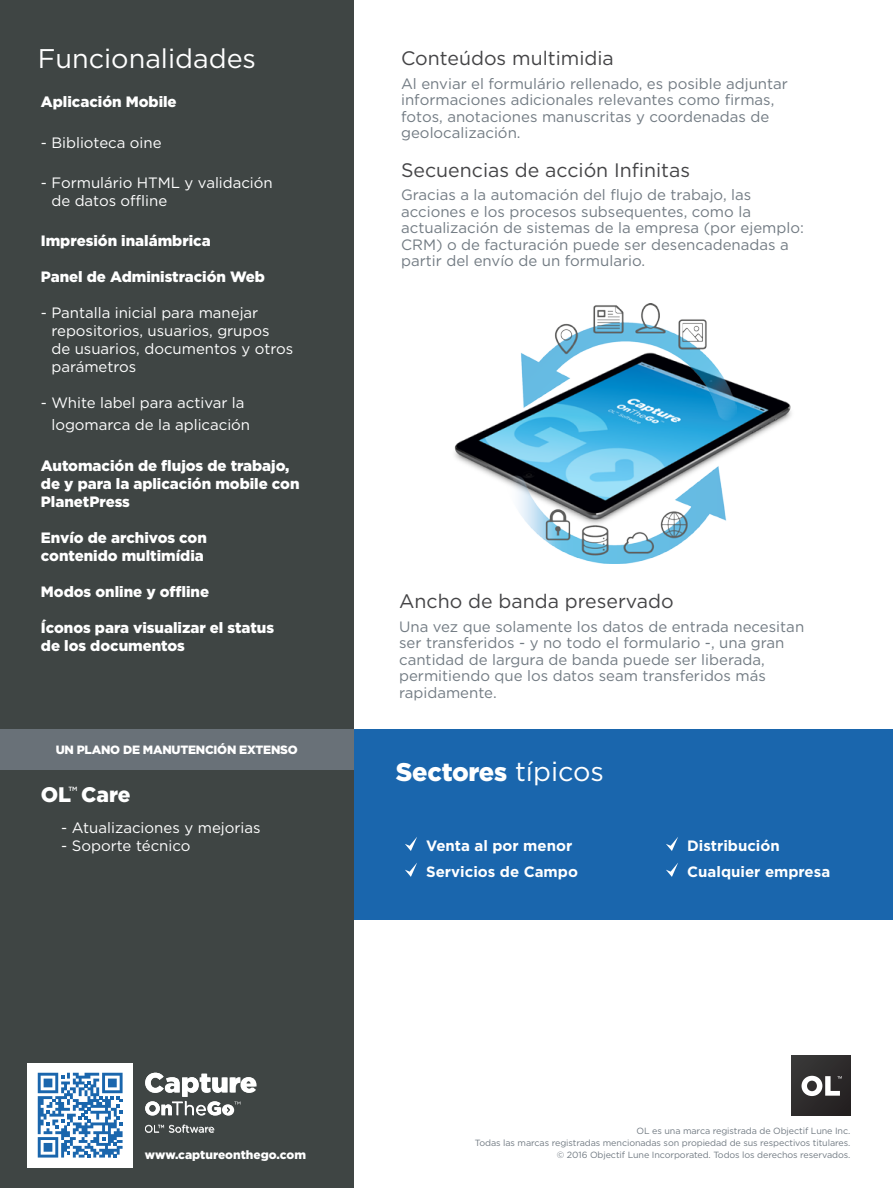
<style>
.page{position:relative;width:893px;height:1188px;background:#fff}
.page>*{position:absolute;margin:0;border:0;box-sizing:border-box;transform-origin:0 0}
.t1{font:27px "Gotham";color:#fff}
.t2{font:900 25.5px "Gotham";letter-spacing:-.01em;color:#fff}
.t3{font:900 21px "Gotham";color:#fff}
.t4{font:19.5px "Gotham";color:#444446}
.t5{font:15px/16.5px "Gotham";color:#727b83}
.t6{font:15px/18px "Gotham";color:#fff}
.t7{font:900 15px/18px "Gotham";color:#fff}
.t8{font:700 15px "Gotham";color:#fff}
.t9{font:900 12px "Gotham";letter-spacing:-.02em;color:#fff}
.t10{font:900 12px "Gotham";color:#fff}
.t11{font:9px/12px "Gotham";letter-spacing:-.01em;color:#727b83;text-align:right}
.t12{font:500 6.15px "Gotham";color:#fff}
.s1{font-weight:400;font-size:27px}
</style>
<div class="page">
<div style="left:352px;top:729px;width:541px;height:190px;background:#1a66ad"></div>
<svg style="left:405px;top:837px;width:12px;height:14px"></svg>
<svg style="left:666px;top:837px;width:12px;height:14px"></svg>
<svg style="left:405px;top:863px;width:12px;height:14px"></svg>
<svg style="left:666px;top:863px;width:12px;height:14px"></svg>
<div style="left:0;top:0;width:353px;height:1188px;background:#3f4544"></div>
<div style="left:27px;top:1063px;width:106px;height:104px;background:#fff"></div>
<div style="left:791px;top:1056px;width:59px;height:59px;background:#2e2c2c"></div>
<svg style="left:801px;top:1076px;width:41px;height:20px"></svg>
<div style="left:0;top:729px;width:353px;height:40px;background:#697178"></div>
<svg style="left:38px;top:1073px;width:85px;height:85px"></svg>
<svg style="left:145px;top:1125px;width:69px;height:8px"></svg>
<svg style="left:145px;top:1073px;width:112px;height:43px"></svg>
<img style="left:454px;top:383px;width:338px;height:101px">
<img style="left:507px;top:303px;width:229px;height:261px">
<h1 class="t1" style="left:38px;top:41px;width:220px">Funcionalidades</h1>
<p class="t7" style="left:41px;top:93px;width:137px">Aplicación Mobile</p>
<p class="t6" style="left:41px;top:133px;width:122px">- Biblioteca oine</p>
<p class="t6" style="left:51px;top:174px;width:223px;text-indent:-11px">- Formulário HTML y validación de datos offline</p>
<p class="t7" style="left:41px;top:231px;width:171px">Impresión inalámbrica</p>
<p class="t7" style="left:41px;top:267px;width:226px">Panel de Administración Web</p>
<p class="t6" style="left:51px;top:303px;width:243px;text-indent:-11px">- Pantalla inicial para manejar repositorios, usuarios, grupos<br>de usuarios, documentos y otros parámetros</p>
<p class="t6" style="left:51px;top:391px;width:200px;line-height:22.5px;text-indent:-11px">- White label para activar la logomarca de la aplicación</p>
<p class="t7" style="left:41px;top:456px;width:260px">Automación de flujos de trabajo, de y para la aplicación mobile con<br>PlanetPress</p>
<p class="t7" style="left:41px;top:528px;width:167px">Envío de archivos con contenido multimídia</p>
<p class="t7" style="left:41px;top:582px;width:170px">Modos online y offline</p>
<p class="t7" style="left:41px;top:618px;width:235px">Íconos para visualizar el status de los documentos</p>
<p class="t9" style="left:56px;top:742px;width:244px">UN PLANO DE MANUTENCIÓN EXTENSO</p>
<h3 class="t3" style="left:41px;top:780px;width:32px">OL</h3>
<p class="t12" style="left:68px;top:785px;width:11px">TM</p>
<h3 class="t3" style="left:81px;top:780px;width:51px">Care</h3>
<p class="t6" style="left:61px;top:819px;width:201px">- Atualizaciones y mejorias</p>
<p class="t6" style="left:61px;top:837px;width:131px">- Soporte técnico</p>
<h3 class="t4" style="left:401px;top:46px;width:214px">Conteúdos multimidia</h3>
<p class="t5" style="left:401px;top:75px;width:388px">Al enviar el formulário rellenado, es posible adjuntar informaciones adicionales relevantes como firmas, fotos, anotaciones manuscritas y coordenadas de geolocalización.</p>
<h3 class="t4" style="left:401px;top:158px;width:291px">Secuencias de acción Infinitas</h3>
<p class="t5" style="left:401px;top:186px;width:404px">Gracias a la automación del flujo de trabajo, las acciones e los procesos subsequentes, como la actualización de sistemas de la empresa (por ejemplo:<br>CRM) o de facturación puede ser desencadenadas a partir del envío de un formulario.</p>
<h3 class="t4" style="left:399px;top:589px;width:276px">Ancho de banda preservado</h3>
<p class="t5" style="left:399px;top:618px;width:407px">Una vez que solamente los datos de entrada necesitan ser transferidos - y no todo el formulario -, una gran cantidad de largura de banda puede ser liberada, permitiendo que los datos seam transferidos más rapidamente.</p>
<h2 class="t2" style="left:396px;top:754px;width:210px">Sectores <span class="s1">típicos</span></h2>
<p class="t8" style="left:426px;top:836px;width:148px">Venta al por menor</p>
<p class="t8" style="left:687px;top:836px;width:94px">Distribución</p>
<p class="t8" style="left:426px;top:862px;width:153px">Servicios de Campo</p>
<p class="t8" style="left:687px;top:862px;width:145px">Cualquier empresa</p>
<p class="t10" style="left:145px;top:1147px;width:163px">www.captureonthego.com</p>
<p class="t11" style="left:475px;top:1124px;width:377px">OL es una marca registrada de Objectif Lune Inc.<br>Todas las marcas registradas mencionadas son propiedad de sus respectivos titulares. © 2016 Objectif Lune Incorporated. Todos los derechos reservados.</p>
</div>
